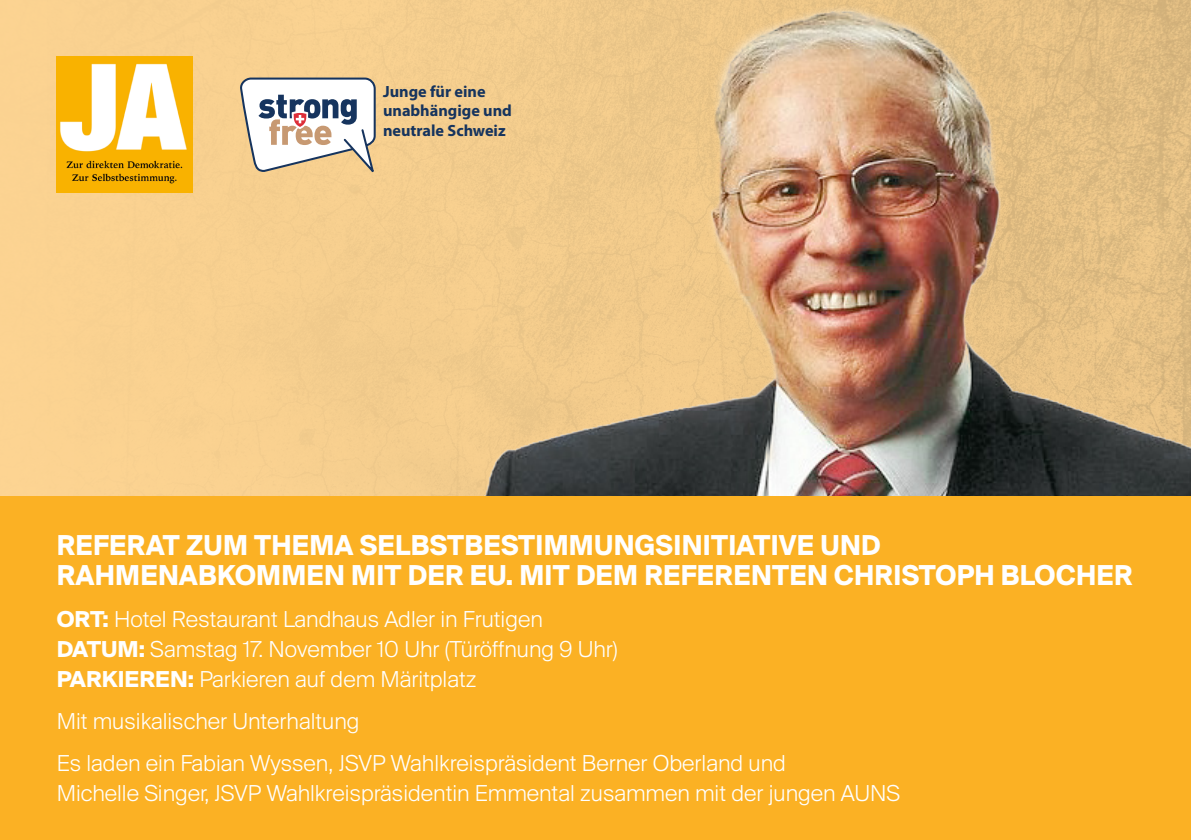
<style>
.page{position:relative;width:1191px;height:840px;background:#fff}
.page>*{position:absolute;margin:0;border:0;box-sizing:border-box;transform-origin:0 0}
.t1{font:700 30px/30px "Suisse BP Intl";letter-spacing:.01em;color:#fff;scale:.94 1}
.t2{font:300 24px "Suisse BP Intl";color:#fff}
.t3{font:700 16.2px/19.6px "Myriad Pro";color:#16345e}
.s1{font-weight:700}
</style>
<div class="page">
<div style="left:0;top:0;width:1191px;height:839px;background:#fed593"></div>
<img style="left:441px;top:2px;width:750px;height:494px">
<div style="left:0;top:496px;width:1191px;height:343px;background:#fbb124"></div>
<img style="left:57px;top:57px;width:136px;height:136px">
<svg style="left:239px;top:76px;width:138px;height:97px"></svg>
<p class="t3" style="left:383px;top:81px;width:130px">Junge für eine unabhängige und neutrale Schweiz</p>
<p class="t1" style="left:57px;top:529px;width:1146px">REFERAT ZUM THEMA SELBSTBESTIMMUNGSINITIATIVE UND<br>RAHMENABKOMMEN MIT DER EU. MIT DEM REFERENTEN CHRISTOPH BLOCHER</p>
<p class="t2" style="left:57px;top:604px;width:487px"><span class="s1">ORT:</span> Hotel Restaurant Landhaus Adler in Frutigen</p>
<p class="t2" style="left:57px;top:634px;width:562px"><span class="s1">DATUM:</span> Samstag 17. November 10 Uhr (Türöffnung 9 Uhr)</p>
<p class="t2" style="left:57px;top:664px;width:421px"><span class="s1">PARKIEREN:</span> Parkieren auf dem Märitplatz</p>
<p class="t2" style="left:57px;top:706px;width:304px">Mit musikalischer Unterhaltung</p>
<p class="t2" style="left:57px;top:748px;width:730px">Es laden ein Fabian Wyssen, JSVP Wahlkreispräsident Berner Oberland und</p>
<p class="t2" style="left:57px;top:778px;width:845px">Michelle Singer, JSVP Wahlkreispräsidentin Emmental zusammen mit der jungen AUNS</p>
</div>
